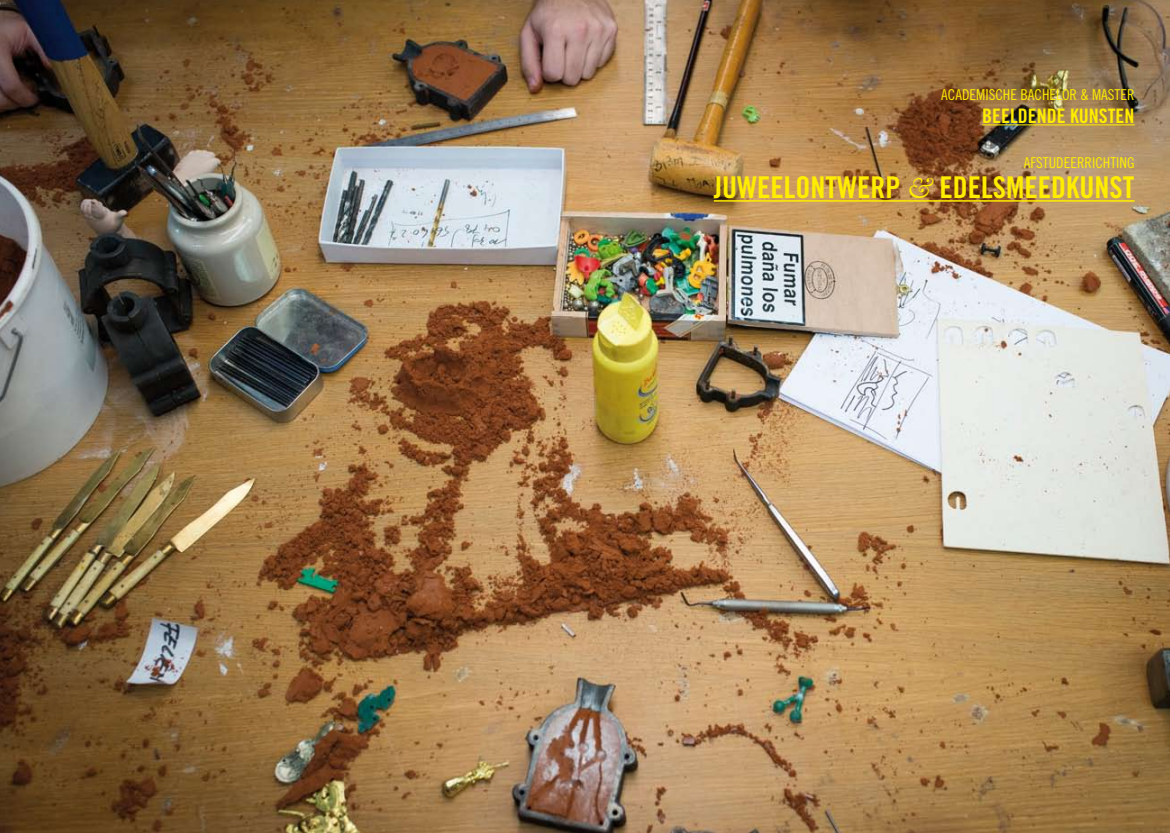
<style>
.page{position:relative;width:1170px;height:833px;background:#fff}
.page>*{position:absolute;margin:0;border:0;box-sizing:border-box;transform-origin:0 0}
.t1{font:30px "Trade Gothic Bold Cond Twenty";color:#ffed00}
.t2{font:20px "Trade Gothic Bold Cond Twenty";color:#ffed00}
.t3{font:15px "Trade Gothic Cond Eighteen";color:#ffed00}
.s1{font-family:"Baskerville";font-style:italic}
</style>
<div class="page">
<img style="left:0;top:0;width:1169px;height:833px">
<hr style="left:982px;top:124px;width:152px;height:1px;background:#ffed00">
<hr style="left:713px;top:200px;width:194px;height:2px;background:#ffed00">
<hr style="left:907px;top:200px;width:25px;height:2px;background:#ffed00">
<hr style="left:932px;top:200px;width:202px;height:2px;background:#ffed00">
<p class="t3" style="left:941px;top:86px;width:195px">ACADEMISCHE BACHELOR &amp; MASTER</p>
<h2 class="t2" style="left:982px;top:104px;width:154px">BEELDENDE KUNSTEN</h2>
<p class="t3" style="left:1023px;top:154px;width:112px">AFSTUDEERRICHTING</p>
<h1 class="t1" style="left:713px;top:169px;width:422px">JUWEELONTWERP <span class="s1">&amp;</span> EDELSMEEDKUNST</h1>
</div>
